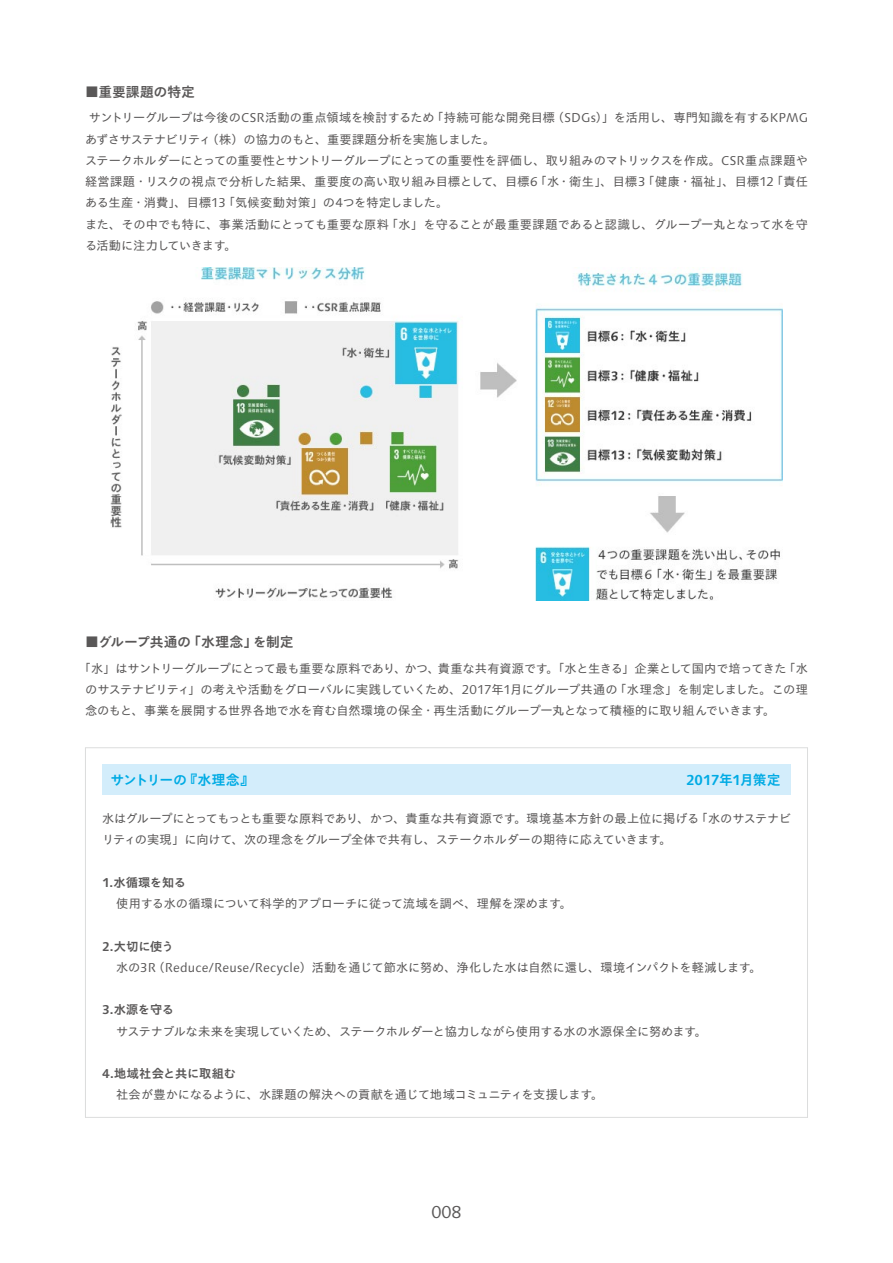
<style>
.page{position:relative;width:893px;height:1263px;background:#fff}
.page>*{position:absolute;margin:0;border:0;box-sizing:border-box;transform-origin:0 0}
.t1{font:16.5px "Suntory Gothic";color:#595757}
.t2{font:700 13.8px "Suntory Gothic";letter-spacing:-.04em;color:#00abe4}
.t3{font:700 13.8px "Suntory Gothic";letter-spacing:-.005em;color:#595757}
.t4{font:700 13.8px "Suntory Gothic";letter-spacing:-.03em;color:#595757}
.t5{font:12.15px/21.3px "Suntory Gothic";letter-spacing:-.015em;color:#595757}
.t6{font:12.15px/21.3px "Suntory Gothic";letter-spacing:.005em;color:#595757}
.t7{font:700 12.15px "Suntory Gothic";letter-spacing:-.015em;color:#595757}
.t8{font:12.15px "Suntory Gothic";letter-spacing:-.05em;color:#595757}
.t9{font:12.15px "Suntory Gothic";letter-spacing:.01em;color:#595757}
.t10{font:12.15px "Suntory Gothic";letter-spacing:-.07em;color:#595757}
.t11{font:12.15px "Suntory Gothic";letter-spacing:.015em;color:#595757}
.t12{font:12.15px "Suntory Gothic";letter-spacing:-.04em;color:#595757}
</style>
<div class="page">
<img style="left:111px;top:267px;width:671px;height:334px">
<div style="left:102px;top:764px;width:689px;height:31px;background:#d3edfb"></div>
<p class="t3" style="left:85px;top:85px;width:111px">■重要課題の特定</p>
<p class="t5" style="left:207px;top:108px;width:290px;text-indent:-118px">サントリーグループは今後のCSR活動の重点領域を検討するため<br>（株）の協力のもと、重要課題分析を実施しました。</p>
<p class="t11" style="left:432px;top:112px;width:125px">「持続可能な開発目標</p>
<p class="t9" style="left:552px;top:112px;width:257px">（SDGs）」を活用し、専門知識を有するKPMG</p>
<p class="t10" style="left:85px;top:133px;width:128px">あずさサステナビリティ</p>
<p class="t5" style="left:85px;top:151px;width:724px">ステークホルダーにとっての重要性とサントリーグループにとっての重要性を評価し、取り組みのマトリックスを作成。CSR重点課題や</p>
<p class="t5" style="left:771px;top:172px;width:38px">「責任</p>
<p class="t6" style="left:223px;top:172px;width:338px;text-indent:-138px">経営課題・リスクの視点で分析した結果、重要度の高い取り組み目標として、目標「6 水「気候変動対策」の4つを特定しました。</p>
<p class="t6" style="left:558px;top:172px;width:218px">・衛生」、目標「3 健康・福祉」、目標12</p>
<p class="t5" style="left:85px;top:193px;width:142px">ある生産・消費」、目標13</p>
<p class="t5" style="left:386px;top:214px;width:423px">「水」を守ることが最重要課題であると認識し、グループ一丸となって水を守</p>
<p class="t5" style="left:85px;top:214px;width:306px">また、その中でも特に、事業活動にとっても重要な原料る活動に注力していきます。</p>
<p class="t4" style="left:85px;top:635px;width:108px">■グループ共通の</p>
<p class="t3" style="left:253px;top:635px;width:43px">を制定</p>
<p class="t3" style="left:187px;top:635px;width:71px">「水理念」</p>
<p class="t8" style="left:79px;top:662px;width:329px">「水」はサントリーグループにとって最も重要な原料であり、</p>
<p class="t5" style="left:438px;top:658px;width:350px">貴重な共有資源です。「水と生きる」企業として国内で培ってきた</p>
<p class="t5" style="left:783px;top:658px;width:26px">「水</p>
<p class="t5" style="left:404px;top:658px;width:37px">かつ、</p>
<p class="t5" style="left:188px;top:680px;width:431px">」の考えや活動をグローバルに実践していくため、2017年1月にグループ共通の</p>
<p class="t5" style="left:615px;top:680px;width:195px">「水理念」を制定しました。この理</p>
<p class="t5" style="left:85px;top:680px;width:692px">のサステナビリティ<br>念のもと、事業を展開する世界各地で水を育む自然環境の保全・再生活動にグループ一丸となって積極的に取り組んでいきます。</p>
<p class="t2" style="left:184px;top:773px;width:71px">『水理念『</p>
<p class="t2" style="left:111px;top:773px;width:78px">サントリーの</p>
<p class="t2" style="left:686px;top:773px;width:96px">2017年1月策定</p>
<p class="t5" style="left:102px;top:809px;width:599px">水はグループにとってもっとも重要な原料であり、かつ、貴重な共有資源です。環境基本方針の最上位に掲げるリティの実現」に向けて、次の理念をグループ全体で共有し、ステークホルダーの期待に応えていきます。</p>
<p class="t7" style="left:102px;top:876px;width:86px">1.水循環を知る</p>
<p class="t5" style="left:116px;top:894px;width:457px">使用する水の循環について科学的アプローチに従って流域を調べ、理解を深めます。</p>
<p class="t7" style="left:102px;top:940px;width:73px">2.大切に使う</p>
<p class="t5" style="left:116px;top:957px;width:647px">水の3 （R Reduce/Reuse/Recycle）活動を通じて節水に努め、浄化した水は自然に還し、環境インパクトを軽減します。</p>
<p class="t7" style="left:102px;top:1003px;width:73px">3.水源を守る</p>
<p class="t5" style="left:116px;top:1021px;width:593px">サステナブルな未来を実現していくため、ステークホルダーと協力しながら使用する水の水源保全に努めます。</p>
<p class="t7" style="left:102px;top:1067px;width:136px">4.地域社会と共に取組む</p>
<p class="t5" style="left:116px;top:1085px;width:489px">社会が豊かになるように、水課題の解決への貢献を通じて地域コミュニティを支援します。</p>
<p class="t12" style="left:696px;top:812px;width:97px">「水のサステナビ</p>
<h1 class="t1" style="left:431px;top:1204px;width:32px">008</h1>
</div>
